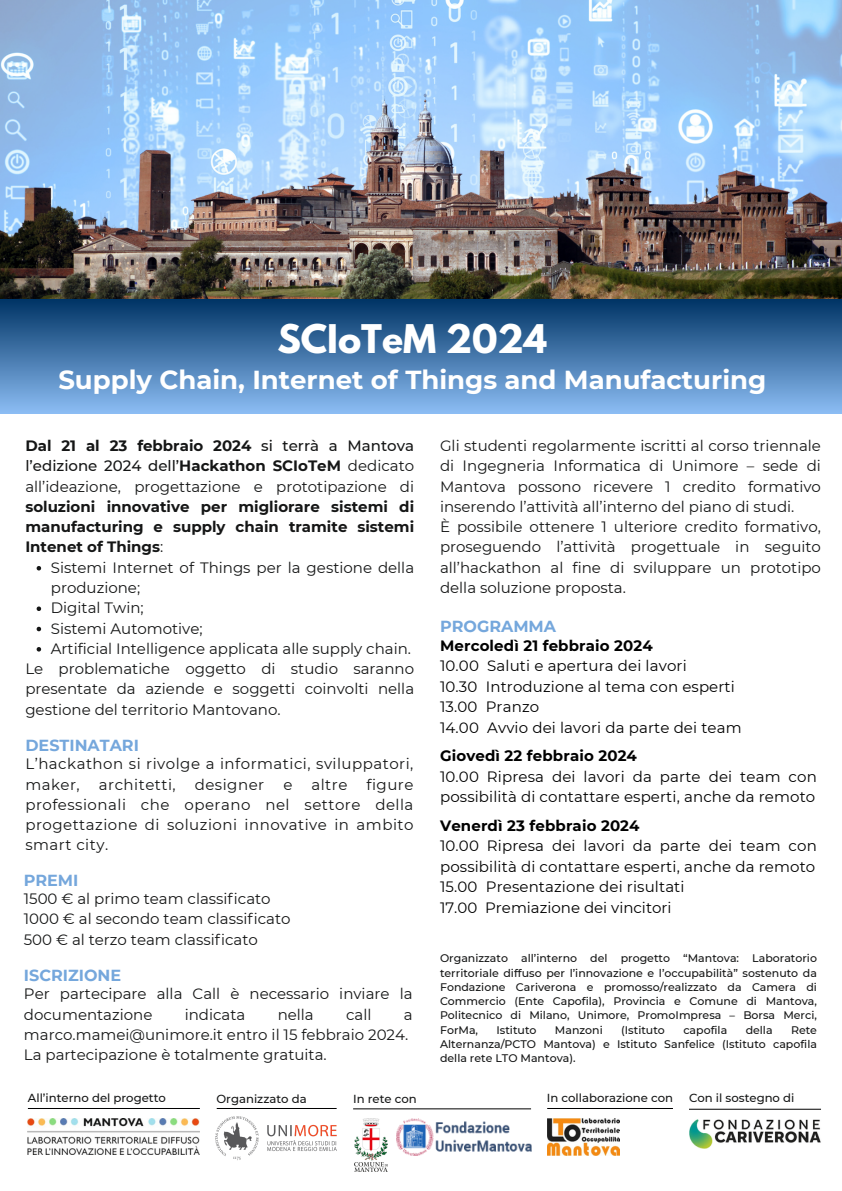
<style>
.page{position:relative;width:842px;height:1191px;background:#fff}
.page>*{position:absolute;margin:0;border:0;box-sizing:border-box;transform-origin:0 0}
.t1{font:700 35px "League Spartan";color:#fff}
.t2{font:700 26px "Montserrat";color:#fff}
.t3{font:700 16px "Montserrat";color:#75a7dc}
.t4{font:15px/20.2px "Montserrat";color:#151616}
.t5{font:15px/20.5px "Montserrat";letter-spacing:.01em;color:#000}
.t6{font:700 15px/20.2px "Montserrat";color:#151616;text-align:justify}
.t7{font:15px/20.2px "Montserrat";letter-spacing:.03em;color:#151616}
.t8{font:500 11.7px "Montserrat";color:#151616}
.t9{font:500 11px/14.2px "Montserrat";color:#151616;text-align:justify}
.s1{font-weight:500}
.s2{font-weight:400}
.s3{font-weight:700}
</style>
<div class="page">
<img style="left:28px;top:1118px;width:172px;height:36px">
<img style="left:547px;top:1118px;width:73px;height:36px">
<img style="left:396px;top:1118px;width:135px;height:36px">
<img style="left:215px;top:1116px;width:122px;height:44px">
<img style="left:689px;top:1119px;width:132px;height:29px">
<img style="left:0;top:0;width:842px;height:58px">
<img style="left:0;top:58px;width:842px;height:241px">
<div style="left:0;top:299px;width:842px;height:114px;background:linear-gradient(to bottom,#003365,#8abbf2)"></div>
<img style="left:354px;top:1118px;width:34px;height:53px">
<svg style="left:37px;top:566px;width:4px;height:4px"></svg>
<svg style="left:37px;top:606px;width:4px;height:5px"></svg>
<svg style="left:37px;top:626px;width:4px;height:5px"></svg>
<svg style="left:37px;top:647px;width:4px;height:4px"></svg>
<hr style="left:28px;top:1107px;width:172px;height:1px;background:#000">
<hr style="left:217px;top:1107px;width:120px;height:1px;background:#000">
<hr style="left:353px;top:1108px;width:178px;height:1px;background:#000">
<hr style="left:547px;top:1107px;width:126px;height:1px;background:#000">
<hr style="left:689px;top:1108px;width:132px;height:1px;background:#000">
<p class="t1" style="left:277px;top:321px;width:271px">SCIoTeM 2024</p>
<p class="t2" style="left:58px;top:364px;width:709px">Supply Chain, Internet of Things and Manufacturing</p>
<p class="t6" style="left:25px;top:435px;width:390px">Dal 21 al 23 febbraio 2024 <span class="s1">si terrà a Mantova l’edizione 2024 dell’</span>Hackathon SCIoTeM <span class="s2">dedicato all’ideazione, progettazione e prototipazione di </span>soluzioni innovative per migliorare sistemi di manufacturing e supply chain tramite sistemi Intenet of Things<span class="s2">:</span></p>
<p class="t4" style="left:51px;top:557px;width:365px">Sistemi Internet of Things per la gestione della produzione;</p>
<p class="t4" style="left:51px;top:597px;width:94px">Digital Twin;</p>
<p class="t4" style="left:51px;top:618px;width:153px">Sistemi Automotive;</p>
<p class="t4" style="left:51px;top:638px;width:362px">Artificial Intelligence applicata alle supply chain.</p>
<p class="t4" style="left:25px;top:658px;width:390px;text-align:justify">Le problematiche oggetto di studio saranno presentate da aziende e soggetti coinvolti nella gestione del territorio Mantovano.</p>
<h2 class="t3" style="left:25px;top:735px;width:115px">DESTINATARI</h2>
<h2 class="t7" style="left:25px;top:753px;width:390px">L’hackathon si rivolge a informatici, sviluppatori, maker,</h2>
<h2 class="t4" style="left:25px;top:774px;width:390px;text-align:justify;text-indent:341px">figure professionali che operano nel settore della progettazione di soluzioni innovative in ambito smart city.</h2>
<h3 class="t4" style="left:24px;top:888px;width:268px">1500 € al primo team classificato<br>1000 € al secondo team classificato<br>500 € al terzo team classificato</h3>
<h2 class="t7" style="left:99px;top:774px;width:78px">architetti,</h2>
<h2 class="t7" style="left:195px;top:774px;width:71px">designer</h2>
<h2 class="t4" style="left:283px;top:774px;width:11px">e</h2>
<h2 class="t4" style="left:311px;top:774px;width:37px">altre</h2>
<h3 class="t3" style="left:24px;top:870px;width:56px">PREMI</h3>
<p class="t3" style="left:24px;top:965px;width:99px">ISCRIZIONE</p>
<p class="t4" style="left:24px;top:983px;width:390px">Per partecipare alla Call è necessario inviare la documentazione</p>
<p class="t4" style="left:185px;top:1003px;width:62px">indicata</p>
<p class="t4" style="left:278px;top:1003px;width:38px">nella</p>
<p class="t4" style="left:346px;top:1003px;width:27px">call</p>
<p class="t4" style="left:24px;top:1003px;width:390px;text-indent:380px">a marco.mamei@unimore.it entro il 15 febbraio 2024.<br>La partecipazione è totalmente gratuita.</p>
<h3 class="t4" style="left:440px;top:435px;width:382px">Gli studenti regolarmente iscritti al corso triennale di Ingegneria Informatica di Unimore – sede di Mantova possono ricevere 1 credito formativo inserendo l’attività all’interno del piano di studi.<br>È possibile ottenere 1 ulteriore credito formativo, proseguendo l’attività progettuale in seguito all’hackathon al fine di sviluppare un prototipo della soluzione proposta.</h3>
<h3 class="t3" style="left:440px;top:616px;width:118px">PROGRAMMA</h3>
<h2 class="t5" style="left:440px;top:635px;width:303px"><span class="s3">Mercoledì 21 febbraio 2024<br></span>10.00 Saluti e apertura dei lavori<br>10.30 Introduzione al tema con esperti<br>13.00 Pranzo<br>14.00 Avvio dei lavori da parte dei team</h2>
<h3 class="t5" style="left:440px;top:745px;width:378px"><span class="s3">Giovedì 22 febbraio 2024<br></span>10.00 Ripresa dei lavori da parte dei team con possibilità di contattare esperti, anche da remoto</h3>
<h3 class="t5" style="left:440px;top:815px;width:378px"><span class="s3">Venerdì 23 febbraio 2024<br></span>10.00 Ripresa dei lavori da parte dei team con possibilità di contattare esperti, anche da remoto 15.00 Presentazione dei risultati<br>17.00 Premiazione dei vincitori</h3>
<h3 class="t9" style="left:440px;top:951px;width:378px">Organizzato all’interno del progetto “Mantova: Laboratorio territoriale diffuso per l’innovazione e l’occupabilità” sostenuto da Fondazione Cariverona e promosso/realizzato da Camera di Commercio (Ente Capofila), Provincia e Comune di Mantova, Politecnico di Milano, Unimore, PromoImpresa – Borsa Merci, ForMa,</h3>
<h3 class="t9" style="left:496px;top:1022px;width:42px">Istituto</h3>
<h3 class="t9" style="left:555px;top:1022px;width:49px">Manzoni</h3>
<h3 class="t9" style="left:621px;top:1022px;width:45px">(Istituto</h3>
<h3 class="t9" style="left:683px;top:1022px;width:45px">capofila</h3>
<h3 class="t9" style="left:746px;top:1022px;width:28px">della</h3>
<h3 class="t9" style="left:440px;top:1022px;width:378px;text-indent:351px">Rete Alternanza/PCTO Mantova) e Istituto Sanfelice (Istituto capofila della rete LTO Mantova).</h3>
<h3 class="t8" style="left:28px;top:1090px;width:140px">All’interno del progetto</h3>
<h3 class="t8" style="left:216px;top:1091px;width:92px">Organizzato da</h3>
<h3 class="t8" style="left:353px;top:1091px;width:65px">In rete con</h3>
<h3 class="t8" style="left:547px;top:1090px;width:128px">In collaborazione con</h3>
<h2 class="t8" style="left:689px;top:1090px;width:107px">Con il sostegno di</h2>
</div>
